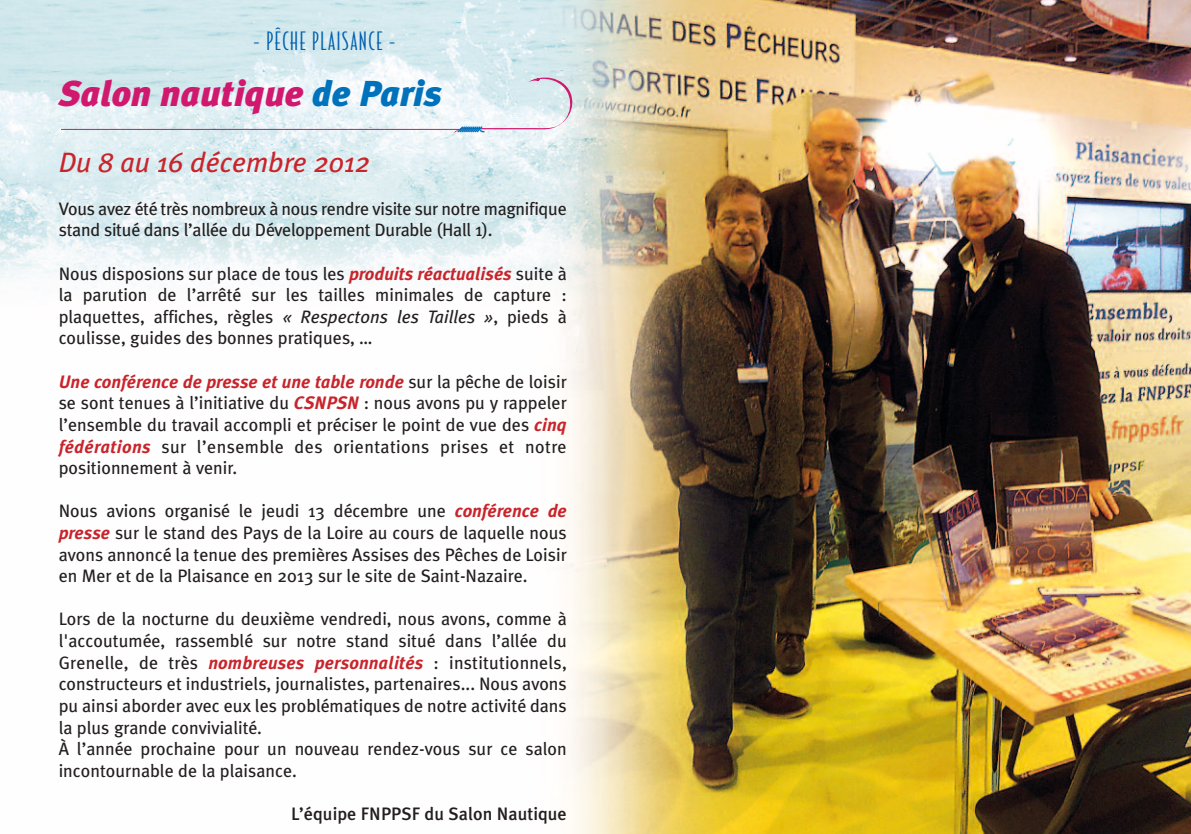
<style>
.page{position:relative;width:1191px;height:834px;background:#fff}
.page>*{position:absolute;margin:0;border:0;box-sizing:border-box;transform-origin:0 0}
.t1{font:italic 900 36px "Meta Plus";color:#d0196e}
.t2{font:italic 28px "Meta Plus";color:#c8242b}
.t3{font:24px "Bodega Sans";letter-spacing:.07em;color:#0160ae}
.t4{font:18px/21.6px "Meta Plus";color:#231f20;text-align:justify}
.t5{font:500 18px "Meta Plus";color:#231f20}
.s1{color:#0072bc}
.s2{font-weight:700;font-style:italic;color:#c8242b}
.s3{font-style:italic}
</style>
<div class="page">
<img style="left:0;top:0;width:1191px;height:833px">
<hr style="left:61px;top:129px;width:398px;height:1px;background:#d0196e">
<svg style="left:452px;top:77px;width:120px;height:56px"></svg>
<h3 class="t3" style="left:253px;top:27px;width:144px">- PÊCHE PLAISANCE -</h3>
<h1 class="t1" style="left:59px;top:73px;width:384px">Salon nautique <span class="s1">de Paris</span></h1>
<h2 class="t2" style="left:59px;top:145px;width:313px">Du 8 au 16 décembre 2012</h2>
<p class="t4" style="left:59px;top:198px;width:509px">Vous avez été très nombreux à nous rendre visite sur notre magnifique stand situé dans l’allée du Développement Durable (Hall 1).</p>
<p class="t4" style="left:59px;top:262px;width:509px">Nous disposions sur place de tous les <span class="s2">produits réactualisés</span> suite à la parution de l’arrêté sur les tailles minimales de capture : plaquettes, affiches, règles <span class="s3">« Respectons les Tailles »</span>, pieds à coulisse, guides des bonnes pratiques, …</p>
<p class="t4" style="left:59px;top:370px;width:509px"><span class="s2">Une conférence de presse et une table ronde</span> sur la pêche de loisir se sont tenues à l’initiative du <span class="s2">CSNPSN</span> : nous avons pu y rappeler l’ensemble du travail accompli et préciser le point de vue des <span class="s2">cinq fédérations</span> sur l’ensemble des orientations prises et notre positionnement à venir.</p>
<p class="t4" style="left:59px;top:500px;width:509px">Nous avions organisé le jeudi 13 décembre une <span class="s2">conférence de presse</span> sur le stand des Pays de la Loire au cours de laquelle nous avons annoncé la tenue des premières Assises des Pêches de Loisir en Mer et de la Plaisance en 2013 sur le site de Saint-Nazaire.</p>
<p class="t4" style="left:59px;top:608px;width:509px;text-align:left">Lors de la nocturne du deuxième vendredi, nous avons, comme à l'accoutumée, rassemblé sur notre stand situé dans l’allée du Grenelle, de très <span class="s2">nombreuses personnalités</span> : institutionnels, constructeurs et industriels, journalistes, partenaires... Nous avons pu ainsi aborder avec eux les problématiques de notre activité dans la plus grande convivialité.<br>À l’année prochaine pour un nouveau rendez-vous sur ce salon incontournable de la plaisance.</p>
<p class="t5" style="left:291px;top:803px;width:277px">L’équipe FNPPSF du Salon Nautique</p>
</div>
